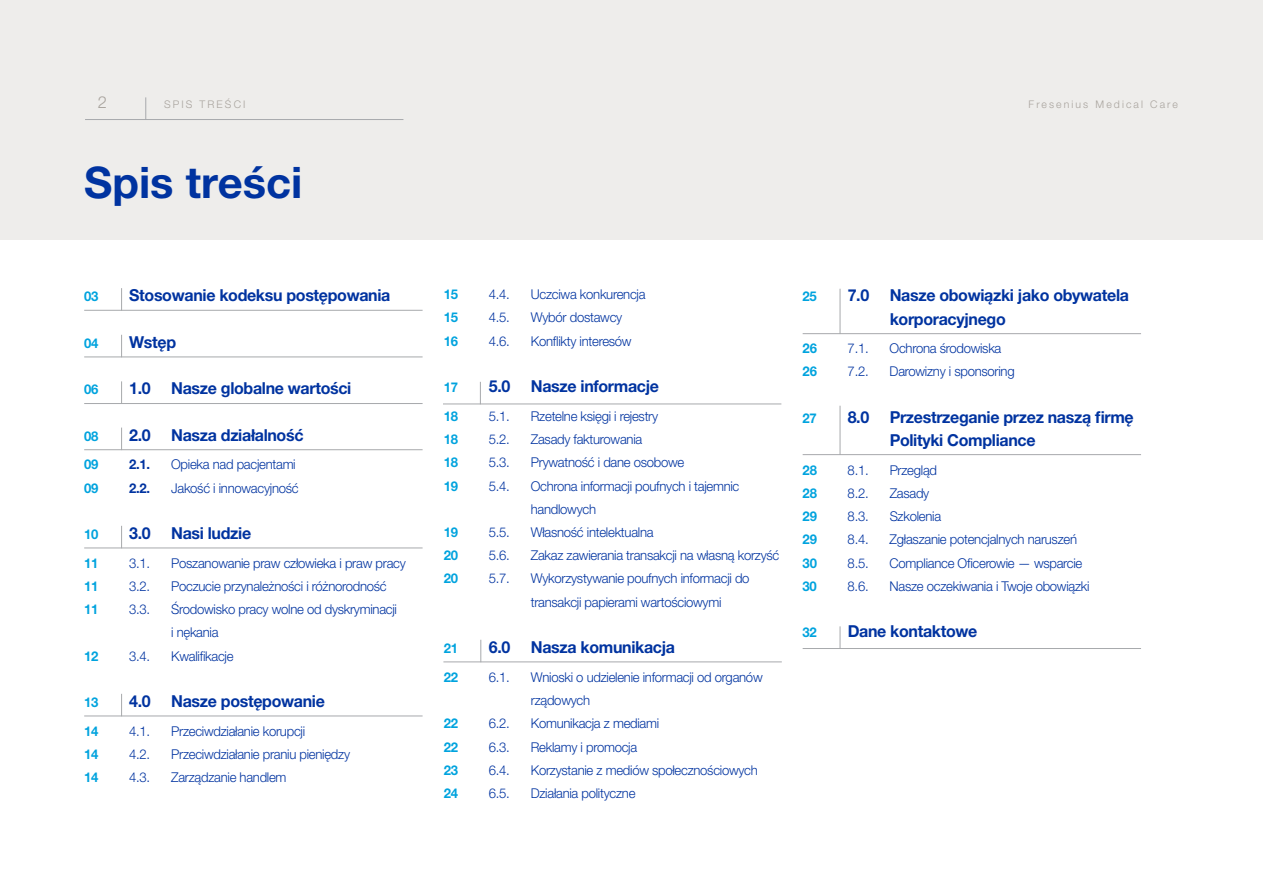
<style>
.page{position:relative;width:1263px;height:893px;background:#fff}
.page>*{position:absolute;margin:0;border:0;box-sizing:border-box;transform-origin:0 0}
.t1{font:700 43.5px "Helvetica Neue LT Pro";color:#0033a0}
.t2{font:700 16.5px/23.2px "Helvetica Neue LT Pro";letter-spacing:-.02em;color:#0033a0}
.t3{font:300 16.5px "Helvetica Neue LT Pro";color:#a8a39d}
.t4{font:300 13.5px/23.2px "Helvetica Neue LT Pro";letter-spacing:-.02em;color:#0033a0}
.t5{font:700 13.5px "Helvetica Neue LT Pro";letter-spacing:-.02em;color:#00a3de}
.t6{font:700 13.5px "Helvetica Neue LT Pro";color:#0033a0}
.t7{font:300 10.5px "Helvetica Neue LT Pro";letter-spacing:.2em;color:#a8a39d}
</style>
<div class="page">
<div style="left:0;top:0;width:1263px;height:239px;background:#eeedeb"></div>
<hr style="left:85px;top:119px;width:318px;height:1px;background:#a7a9ac">
<svg style="left:145px;top:97px;width:1px;height:22px"></svg>
<svg style="left:121px;top:288px;width:1px;height:22px"></svg>
<hr style="left:84px;top:310px;width:339px;height:1px;background:#a7a9ac">
<svg style="left:121px;top:335px;width:1px;height:22px"></svg>
<hr style="left:84px;top:357px;width:339px;height:1px;background:#a7a9ac">
<svg style="left:121px;top:428px;width:1px;height:21px"></svg>
<hr style="left:84px;top:449px;width:339px;height:1px;background:#a7a9ac">
<svg style="left:121px;top:526px;width:1px;height:22px"></svg>
<hr style="left:84px;top:548px;width:339px;height:1px;background:#a7a9ac">
<svg style="left:121px;top:694px;width:1px;height:22px"></svg>
<hr style="left:84px;top:716px;width:339px;height:1px;background:#a7a9ac">
<svg style="left:121px;top:381px;width:1px;height:22px"></svg>
<hr style="left:84px;top:403px;width:339px;height:1px;background:#a7a9ac">
<svg style="left:480px;top:640px;width:1px;height:21px"></svg>
<hr style="left:443px;top:661px;width:339px;height:1px;background:#a7a9ac">
<svg style="left:840px;top:626px;width:1px;height:22px"></svg>
<hr style="left:803px;top:648px;width:338px;height:1px;background:#a7a9ac">
<svg style="left:480px;top:382px;width:1px;height:22px"></svg>
<hr style="left:443px;top:404px;width:338px;height:1px;background:#a7a9ac">
<hr style="left:840px;top:289px;width:1px;height:45px;background:#a7a9ac">
<hr style="left:803px;top:333px;width:338px;height:1px;background:#a7a9ac">
<hr style="left:840px;top:406px;width:1px;height:49px;background:#a7a9ac">
<hr style="left:803px;top:454px;width:338px;height:1px;background:#a7a9ac">
<p class="t3" style="left:98px;top:92px;width:11px">2</p>
<p class="t7" style="left:164px;top:98px;width:83px">SPIS TREŚCI</p>
<p class="t7" style="left:1028px;top:98px;width:151px">Fresenius Medical Care</p>
<h1 class="t1" style="left:84px;top:155px;width:220px">Spis treści</h1>
<p class="t5" style="left:84px;top:288px;width:16px">03</p>
<p class="t2" style="left:129px;top:283px;width:263px">Stosowanie kodeksu postępowania</p>
<p class="t5" style="left:84px;top:335px;width:16px">04</p>
<p class="t2" style="left:129px;top:330px;width:49px">Wstęp</p>
<p class="t5" style="left:84px;top:381px;width:16px">06</p>
<p class="t2" style="left:129px;top:376px;width:224px">1.0 Nasze globalne wartości</p>
<p class="t5" style="left:84px;top:428px;width:16px">08</p>
<p class="t2" style="left:129px;top:423px;width:176px">2.0 Nasza działalność</p>
<p class="t5" style="left:84px;top:456px;width:16px">09</p>
<p class="t6" style="left:129px;top:456px;width:23px">2.1.</p>
<p class="t4" style="left:171px;top:453px;width:126px">Opieka nad pacjentami</p>
<p class="t5" style="left:84px;top:479px;width:16px">09</p>
<p class="t6" style="left:129px;top:479px;width:23px">2.2.</p>
<p class="t4" style="left:171px;top:476px;width:129px">Jakość i innowacyjność</p>
<p class="t5" style="left:84px;top:526px;width:16px">10</p>
<p class="t2" style="left:129px;top:521px;width:124px">3.0 Nasi ludzie</p>
<p class="t5" style="left:84px;top:554px;width:16px">11</p>
<p class="t4" style="left:129px;top:551px;width:23px">3.1.</p>
<p class="t4" style="left:171px;top:551px;width:236px">Poszanowanie praw człowieka i praw pracy</p>
<p class="t5" style="left:84px;top:578px;width:16px">11</p>
<p class="t4" style="left:129px;top:574px;width:23px">3.2.</p>
<p class="t4" style="left:171px;top:574px;width:217px">Poczucie przynależności i różnorodność</p>
<p class="t5" style="left:84px;top:601px;width:16px">11</p>
<p class="t4" style="left:129px;top:597px;width:23px">3.3.</p>
<p class="t4" style="left:171px;top:597px;width:227px">Środowisko pracy wolne od dyskryminacji i nękania</p>
<p class="t5" style="left:84px;top:647px;width:16px">12</p>
<p class="t4" style="left:129px;top:644px;width:23px">3.4.</p>
<p class="t4" style="left:171px;top:644px;width:64px">Kwalifikacje</p>
<p class="t5" style="left:84px;top:694px;width:16px">13</p>
<p class="t2" style="left:129px;top:689px;width:197px">4.0 Nasze postępowanie</p>
<p class="t5" style="left:84px;top:722px;width:16px">14</p>
<p class="t4" style="left:129px;top:719px;width:23px">4.1.</p>
<p class="t4" style="left:171px;top:719px;width:135px">Przeciwdziałanie korupcji</p>
<p class="t5" style="left:84px;top:746px;width:16px">14</p>
<p class="t4" style="left:129px;top:742px;width:23px">4.2.</p>
<p class="t4" style="left:171px;top:742px;width:180px">Przeciwdziałanie praniu pieniędzy</p>
<p class="t5" style="left:84px;top:769px;width:16px">14</p>
<p class="t4" style="left:129px;top:765px;width:23px">4.3.</p>
<p class="t4" style="left:171px;top:765px;width:117px">Zarządzanie handlem</p>
<p class="t5" style="left:444px;top:286px;width:16px">15</p>
<p class="t4" style="left:489px;top:283px;width:23px">4.4.</p>
<p class="t4" style="left:531px;top:283px;width:116px">Uczciwa konkurencja</p>
<p class="t5" style="left:444px;top:309px;width:16px">15</p>
<p class="t4" style="left:489px;top:306px;width:23px">4.5.</p>
<p class="t4" style="left:531px;top:306px;width:93px">Wybór dostawcy</p>
<p class="t5" style="left:444px;top:333px;width:16px">16</p>
<p class="t4" style="left:489px;top:329px;width:23px">4.6.</p>
<p class="t4" style="left:531px;top:329px;width:102px">Konflikty interesów</p>
<p class="t5" style="left:444px;top:379px;width:16px">17</p>
<p class="t2" style="left:489px;top:374px;width:172px">5.0 Nasze informacje</p>
<p class="t5" style="left:444px;top:408px;width:16px">18</p>
<p class="t4" style="left:489px;top:404px;width:23px">5.1.</p>
<p class="t4" style="left:531px;top:404px;width:129px">Rzetelne księgi i rejestry</p>
<p class="t5" style="left:444px;top:431px;width:16px">18</p>
<p class="t4" style="left:489px;top:427px;width:23px">5.2.</p>
<p class="t4" style="left:531px;top:427px;width:113px">Zasady fakturowania</p>
<p class="t5" style="left:444px;top:454px;width:16px">18</p>
<p class="t4" style="left:489px;top:450px;width:23px">5.3.</p>
<p class="t4" style="left:531px;top:450px;width:155px">Prywatność i dane osobowe</p>
<p class="t5" style="left:444px;top:477px;width:16px">19</p>
<p class="t4" style="left:489px;top:474px;width:23px">5.4.</p>
<p class="t4" style="left:531px;top:474px;width:210px">Ochrona informacji poufnych i tajemnic handlowych</p>
<p class="t5" style="left:444px;top:524px;width:16px">19</p>
<p class="t4" style="left:489px;top:520px;width:23px">5.5.</p>
<p class="t4" style="left:531px;top:520px;width:124px">Własność intelektualna</p>
<p class="t5" style="left:444px;top:547px;width:16px">20</p>
<p class="t4" style="left:489px;top:543px;width:23px">5.6.</p>
<p class="t4" style="left:531px;top:543px;width:250px">Zakaz zawierania transakcji na własną korzyść</p>
<p class="t5" style="left:444px;top:570px;width:16px">20</p>
<p class="t4" style="left:489px;top:567px;width:23px">5.7.</p>
<p class="t4" style="left:531px;top:567px;width:220px">Wykorzystywanie poufnych informacji do transakcji papierami wartościowymi</p>
<p class="t5" style="left:444px;top:640px;width:16px">21</p>
<p class="t2" style="left:489px;top:635px;width:188px">6.0 Nasza komunikacja</p>
<p class="t5" style="left:444px;top:669px;width:16px">22</p>
<p class="t4" style="left:489px;top:665px;width:23px">6.1.</p>
<p class="t4" style="left:531px;top:665px;width:233px">Wnioski o udzielenie informacji od organów rządowych</p>
<p class="t5" style="left:444px;top:715px;width:16px">22</p>
<p class="t4" style="left:489px;top:711px;width:23px">6.2.</p>
<p class="t4" style="left:531px;top:711px;width:130px">Komunikacja z mediami</p>
<p class="t5" style="left:444px;top:738px;width:16px">22</p>
<p class="t4" style="left:489px;top:735px;width:23px">6.3.</p>
<p class="t4" style="left:531px;top:735px;width:108px">Reklamy i promocja</p>
<p class="t5" style="left:444px;top:762px;width:16px">23</p>
<p class="t4" style="left:489px;top:758px;width:23px">6.4.</p>
<p class="t4" style="left:531px;top:758px;width:229px">Korzystanie z mediów społecznościowych</p>
<p class="t5" style="left:444px;top:785px;width:16px">24</p>
<p class="t4" style="left:489px;top:781px;width:23px">6.5.</p>
<p class="t4" style="left:531px;top:781px;width:106px">Działania polityczne</p>
<p class="t5" style="left:802px;top:288px;width:16px">25</p>
<p class="t2" style="left:890px;top:283px;width:241px;text-indent:-42px">7.0 Nasze obowiązki jako obywatela korporacyjnego</p>
<p class="t5" style="left:803px;top:340px;width:16px">26</p>
<p class="t4" style="left:848px;top:336px;width:23px">7.1.</p>
<p class="t4" style="left:890px;top:336px;width:113px">Ochrona środowiska</p>
<p class="t5" style="left:803px;top:363px;width:16px">26</p>
<p class="t4" style="left:848px;top:360px;width:23px">7.2.</p>
<p class="t4" style="left:890px;top:360px;width:126px">Darowizny i sponsoring</p>
<p class="t5" style="left:803px;top:410px;width:16px">27</p>
<p class="t2" style="left:890px;top:405px;width:246px;text-indent:-42px">8.0 Przestrzeganie przez naszą firmę<br>Polityki Compliance</p>
<p class="t5" style="left:803px;top:461px;width:16px">28</p>
<p class="t4" style="left:848px;top:458px;width:23px">8.1.</p>
<p class="t4" style="left:890px;top:458px;width:49px">Przegląd</p>
<p class="t5" style="left:803px;top:485px;width:16px">28</p>
<p class="t4" style="left:848px;top:481px;width:23px">8.2.</p>
<p class="t4" style="left:890px;top:481px;width:41px">Zasady</p>
<p class="t5" style="left:803px;top:508px;width:16px">29</p>
<p class="t4" style="left:848px;top:504px;width:23px">8.3.</p>
<p class="t4" style="left:890px;top:504px;width:53px">Szkolenia</p>
<p class="t5" style="left:803px;top:531px;width:16px">29</p>
<p class="t4" style="left:848px;top:528px;width:23px">8.4.</p>
<p class="t4" style="left:890px;top:528px;width:189px">Zgłaszanie potencjalnych naruszeń</p>
<p class="t5" style="left:803px;top:554px;width:16px">30</p>
<p class="t4" style="left:848px;top:551px;width:23px">8.5.</p>
<p class="t4" style="left:890px;top:551px;width:194px">Compliance Oficerowie — wsparcie</p>
<p class="t5" style="left:803px;top:578px;width:16px">30</p>
<p class="t4" style="left:848px;top:574px;width:23px">8.6.</p>
<p class="t4" style="left:890px;top:574px;width:201px">Nasze oczekiwania i Twoje obowiązki</p>
<p class="t5" style="left:803px;top:624px;width:16px">32</p>
<p class="t2" style="left:848px;top:619px;width:131px">Dane kontaktowe</p>
</div>
